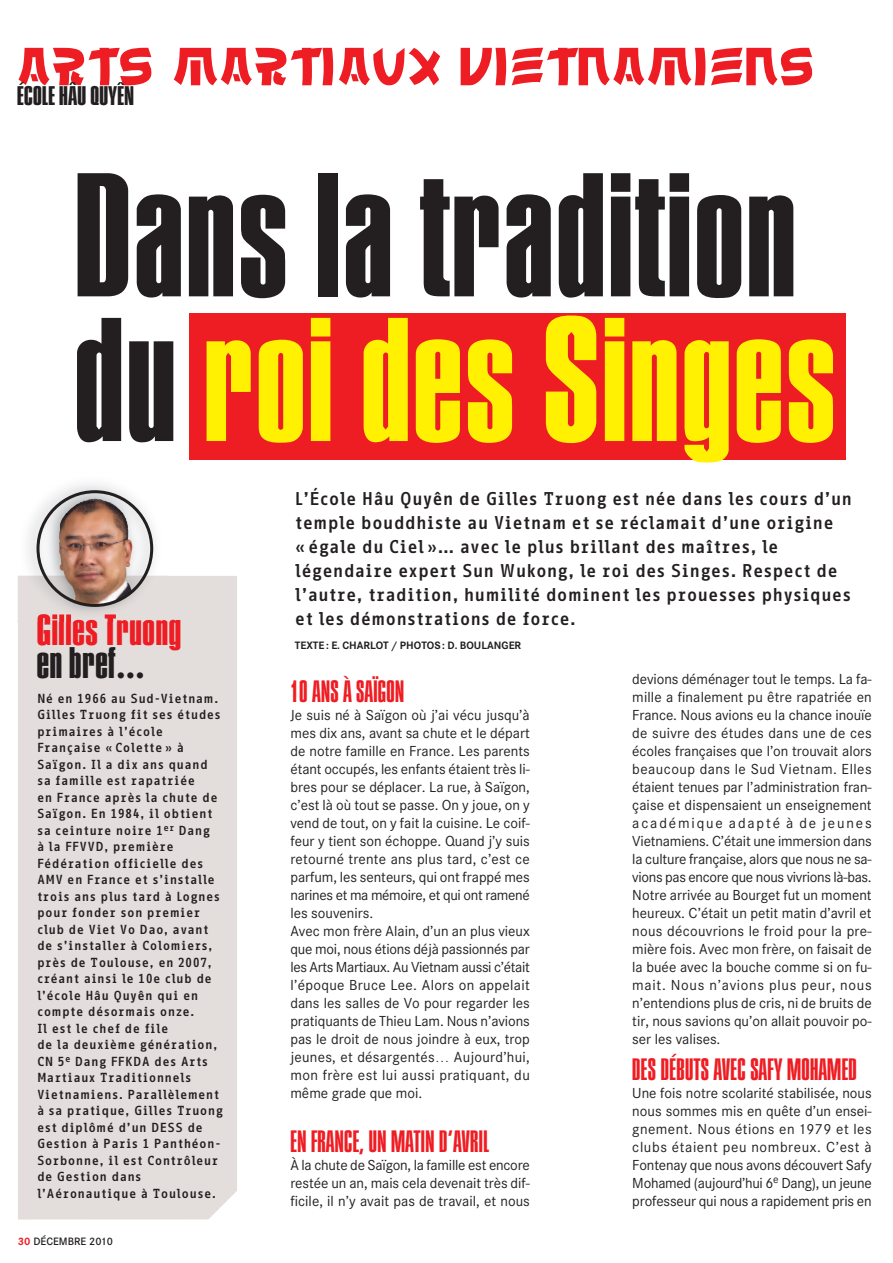
<style>
.page{position:relative;width:893px;height:1263px;background:#fff}
.page>*{position:absolute;margin:0;border:0;box-sizing:border-box;transform-origin:0 0}
.t1{font:600 171px/144.8px "Plakat";letter-spacing:.015em;color:#231f20}
.t2{font:600 42.9px "Plakat";letter-spacing:.015em;color:#ee1d23}
.t3{font:600 42.9px "Plakat";letter-spacing:.015em;color:#231f20}
.t4{font:500 30px "Plakat";letter-spacing:.015em;color:#ee1d23}
.t5{font:600 26.1px "Plakat";letter-spacing:.015em;color:#231f20}
.t6{font:700 18px/24px "Info Office";color:#231f20}
.t7{font:14.25px/18px "Corporate SBQ3";color:#231f20;text-align:justify}
.t8{font:700 12.75px/16.5px "Info Office";letter-spacing:.02em;color:#231f20}
.t9{font:700 10.5px "Corporate SBQ3";color:#231f20}
.t10{font:500 10.5px "Corporate SBQ3";color:#231f20}
.s1{color:#fff101}
.s2{font-weight:700;color:#ee1d23}
</style>
<div class="page">
<div style="left:17px;top:575px;width:220px;height:645px;background:#e3dedc"></div>
<div style="left:189px;top:313px;width:657px;height:146px;background:#ee1d23"></div>
<svg style="left:18px;top:48px;width:133px;height:37px"></svg>
<svg style="left:174px;top:48px;width:159px;height:37px"></svg>
<svg style="left:339px;top:48px;width:101px;height:37px"></svg>
<svg style="left:461px;top:48px;width:45px;height:37px"></svg>
<svg style="left:512px;top:48px;width:193px;height:37px"></svg>
<svg style="left:711px;top:48px;width:101px;height:37px"></svg>
<img style="left:28px;top:484px;width:127px;height:91px">
<img style="left:17px;top:575px;width:149px;height:46px">
<img style="left:38px;top:613px;width:128px;height:8px">
<svg style="left:37px;top:490px;width:116px;height:117px"></svg>
<h3 class="t5" style="left:17px;top:81px;width:118px">ÉCOLEHÂUQUYÊN</h3>
<h1 class="t1" style="left:74px;top:165px;width:763px">Dans la tradition du <span class="s1">roi desSinges</span></h1>
<p class="t6" style="left:295px;top:488px;width:559px">L’École Hâu Quyên de Gilles Truong est née dans les cours d’un temple bouddhiste au Vietnam et se réclamait d’une origine «égale du Ciel»… avec le plus brillant des maîtres, le légendaire expert Sun Wukong, le roi des Singes. Respect de l’autre, tradition, humilité dominent les prouesses physiques et les démonstrations de force.</p>
<p class="t9" style="left:295px;top:639px;width:228px">TEXTE : E. CHARLOT / PHOTOS : D. BOULANGER</p>
<h3 class="t4" style="left:290px;top:674px;width:115px">10 ANS À SAÏGON</h3>
<p class="t7" style="left:290px;top:706px;width:241px;text-align:left">Je suis né à Saïgon où j’ai vécu jusqu’à mes dix ans, avant sa chute et le départ de notre famille en France. Les parents étant occupés, les enfants étaient très li&shy;bres pour se déplacer. La rue, à Saïgon, c’est là où tout se passe. On y joue, on y vend de tout, on y fait la cuisine. Le coif&shy;feur y tient son échoppe. Quand j’y suis retourné trente ans plus tard, c’est ce parfum, les senteurs, qui ont frappé mes narines et ma mémoire, et qui ont ramené les souvenirs.<br>Avec mon frère Alain, d’un an plus vieux que moi, nous étions déjà passionnés par les Arts Martiaux. Au Vietnam aussi c’était l’époque Bruce Lee. Alors on appelait dans les salles de Vo pour regarder les pratiquants de Thieu Lam. Nous n’avions pas le droit de nous joindre à eux, trop jeunes, et désargentés… Aujourd’hui, mon frère est lui aussi pratiquant, du même grade que moi.</p>
<h3 class="t4" style="left:290px;top:1124px;width:200px">EN FRANCE, UN MATIN D’AVRIL</h3>
<p class="t7" style="left:290px;top:1156px;width:241px">À la chute de Saïgon, la famille est encore restée un an, mais cela devenait très dif&shy;ficile, il n’y avait pas de travail, et nous</p>
<h2 class="t2" style="left:37px;top:605px;width:146px">Gilles Truong</h2>
<h2 class="t3" style="left:37px;top:638px;width:109px">en bref…</h2>
<p class="t7" style="left:632px;top:670px;width:241px">devions déménager tout le temps. La fa&shy;mille a finalement pu être rapatriée en France. Nous avions eu la chance inouïe de suivre des études dans une de ces écoles françaises que l’on trouvait alors beaucoup dans le Sud Vietnam. Elles étaient tenues par l’administration fran&shy;çaise et dispensaient un enseignement académique adapté à de jeunes Vietnamiens. C’était une immersion dans la culture française, alors que nous ne sa&shy;vions pas encore que nous vivrions là-bas.<br>Notre arrivée au Bourget fut un moment heureux. C’était un petit matin d’avril et nous découvrions le froid pour la pre&shy;mière fois. Avec mon frère, on faisait de la buée avec la bouche comme si on fu&shy;mait. Nous n’avions plus peur, nous n’entendions plus de cris, ni de bruits de tir, nous savions qu’on allait pouvoir po&shy;ser les valises.</p>
<h3 class="t4" style="left:632px;top:1052px;width:226px">DES DÉBUTS AVEC SAFY MOHAMED</h3>
<p class="t7" style="left:632px;top:1084px;width:241px">Une fois notre scolarité stabilisée, nous nous sommes mis en quête d’un ensei&shy;gnement. Nous étions en 1979 et les clubs étaient peu nombreux. C’est à Fontenay que nous avons découvert Safy Mohamed (aujourd’hui 6<sup>e</sup> Dang), un jeune professeur qui nous a rapidement pris en</p>
<p class="t8" style="left:37px;top:691px;width:188px">Né en 1966 au Sud-Vietnam.<br>Gilles Truong fit ses études primaires à l’école<br>Française « Colette » à<br>Saïgon. Il a dix ans quand sa famille est rapatriée<br>en France après la chute de<br>Saïgon. En 1984, il obtient sa ceinture noire 1<sup>er</sup> Dang<br>à la FFVVD, première<br>Fédération officielle des<br>AMV en France et s’installe trois ans plus tard à Lognes pour fonder son premier club de Viet Vo Dao, avant de s’installer à Colomiers, près de Toulouse, en 2007, créant ainsi le 10e club de l’école Hâu Quyên qui en compte désormais onze.<br>Il est le chef de file<br>de la deuxième génération,<br>CN 5<sup>e</sup> Dang FFKDA des Arts<br>Martiaux Traditionnels<br>Vietnamiens. Parallèlement à sa pratique, Gilles Truong est diplômé d’un DESS de<br>Gestion à Paris 1 Panthéon-<br>Sorbonne, il est Contrôleur de Gestion dans l’Aéronautique à Toulouse.</p>
<p class="t10" style="left:18px;top:1236px;width:97px"><span class="s2">30</span> DÉCEMBRE 2010</p>
</div>
